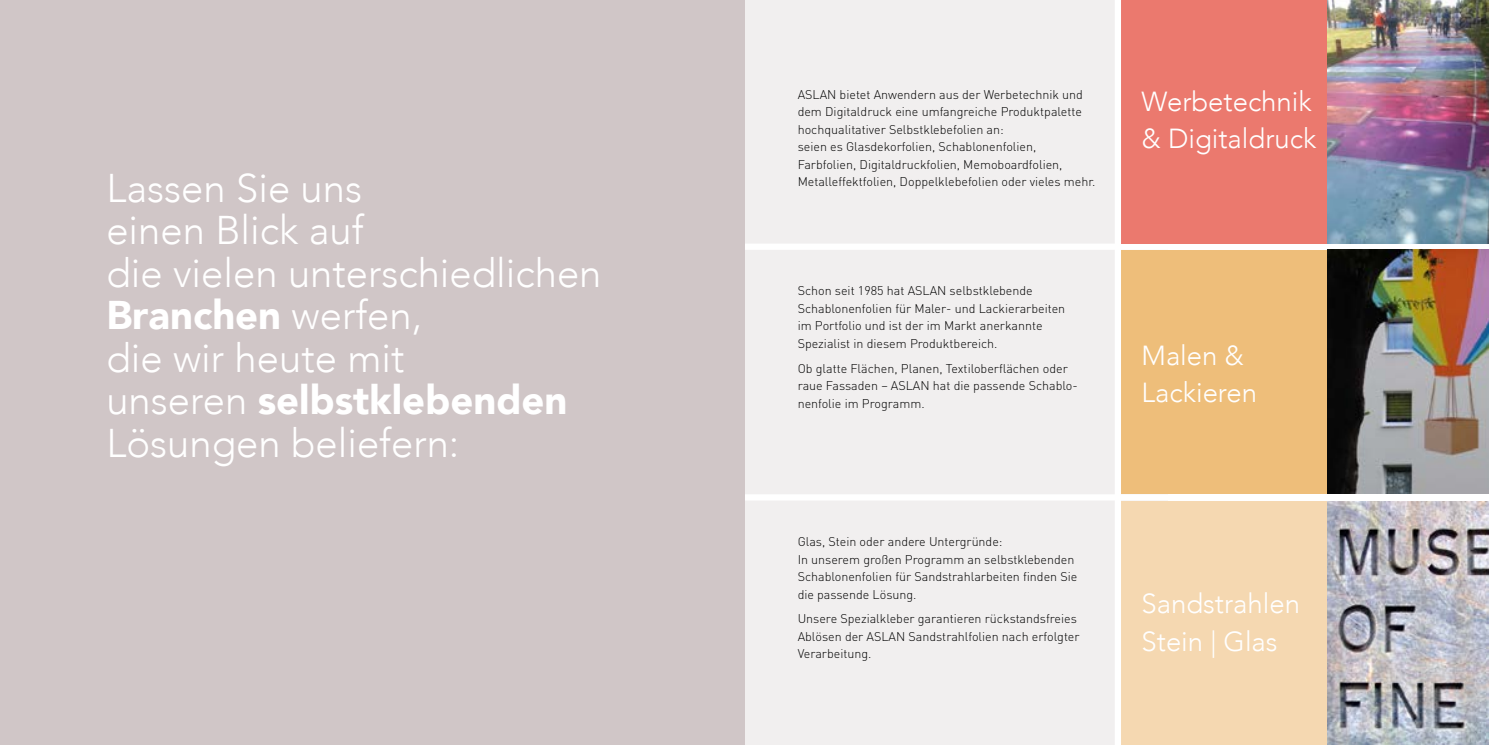
<style>
.page{position:relative;width:1489px;height:745px;background:#fff}
.page>*{position:absolute;margin:0;border:0;box-sizing:border-box;transform-origin:0 0}
.t1{font:300 40px/42.5px "Avenir";color:#fff}
.t2{font:300 27.5px/37.5px "Avenir";color:#fff}
.t3{font:300 12.5px/17.5px "DIN";color:#000}
.s1{font-weight:900}
</style>
<div class="page">
<div style="left:744px;top:496px;width:423px;height:248px;background:#f1efef"></div>
<div style="left:744px;top:246px;width:423px;height:251px;background:#f1efef"></div>
<div style="left:744px;top:0;width:396px;height:243px;background:#f1efef"></div>
<div style="left:744px;top:243px;width:744px;height:7px;background:#fff"></div>
<div style="left:744px;top:494px;width:744px;height:6px;background:#fff"></div>
<div style="left:1120px;top:501px;width:368px;height:243px;background:#f5d8b1"></div>
<div style="left:1120px;top:0;width:368px;height:243px;background:#eb796e"></div>
<div style="left:1120px;top:250px;width:368px;height:244px;background:#eebe7a"></div>
<img style="left:1327px;top:0;width:161px;height:243px">
<img style="left:1327px;top:250px;width:161px;height:243px">
<div style="left:0;top:0;width:744px;height:744px;background:#d0c6c7"></div>
<div style="left:1114px;top:0;width:6px;height:744px;background:#fff"></div>
<img style="left:1327px;top:501px;width:161px;height:243px">
<h1 class="t1" style="left:106px;top:167px;width:496px">Lassen Sie uns<br>einen Blick auf<br>die vielen unterschiedlichen<br><span class="s1">Branchen</span> werfen,<br>die wir heute mit<br>unseren <span class="s1">selbstklebenden<br></span>Lösungen beliefern:</h1>
<p class="t3" style="left:797px;top:85px;width:299px">ASLAN bietet Anwendern aus der Werbetechnik und dem Digitaldruck eine umfangreiche Produktpalette hochqualitativer Selbstklebefolien an:<br>seien es Glasdekorfolien, Schablonenfolien, Farbfolien, Digitaldruckfolien, Memoboardfolien, Metalleffektfolien, Doppelklebefolien oder vieles mehr.</p>
<p class="t3" style="left:797px;top:282px;width:269px">Schon seit 1985 hat ASLAN selbstklebende Schablonenfolien für Maler- und Lackierarbeiten im Portfolio und ist der im Markt anerkannte Spezialist in diesem Produktbereich.</p>
<p class="t3" style="left:797px;top:359px;width:281px">Ob glatte Flächen, Planen, Textiloberflächen oder raue Fassaden – ASLAN hat die passende Schablo&shy;nenfolie im Programm.</p>
<h2 class="t2" style="left:1141px;top:83px;width:176px">Werbetechnik &amp; Digitaldruck</h2>
<h2 class="t2" style="left:1141px;top:336px;width:117px">Malen &amp;<br>Lackieren</h2>
<p class="t3" style="left:797px;top:532px;width:281px">Glas, Stein oder andere Untergründe:<br>In unserem großen Programm an selbstklebenden Schablonenfolien für Sandstrahlarbeiten finden Sie die passende Lösung.</p>
<p class="t3" style="left:797px;top:609px;width:283px">Unsere Spezialkleber garantieren rückstandsfreies<br>Ablösen der ASLAN Sandstrahlfolien nach erfolgter<br>Verarbeitung.</p>
<h2 class="t2" style="left:1141px;top:585px;width:160px">Sandstrahlen<br>Stein | Glas</h2>
</div>
